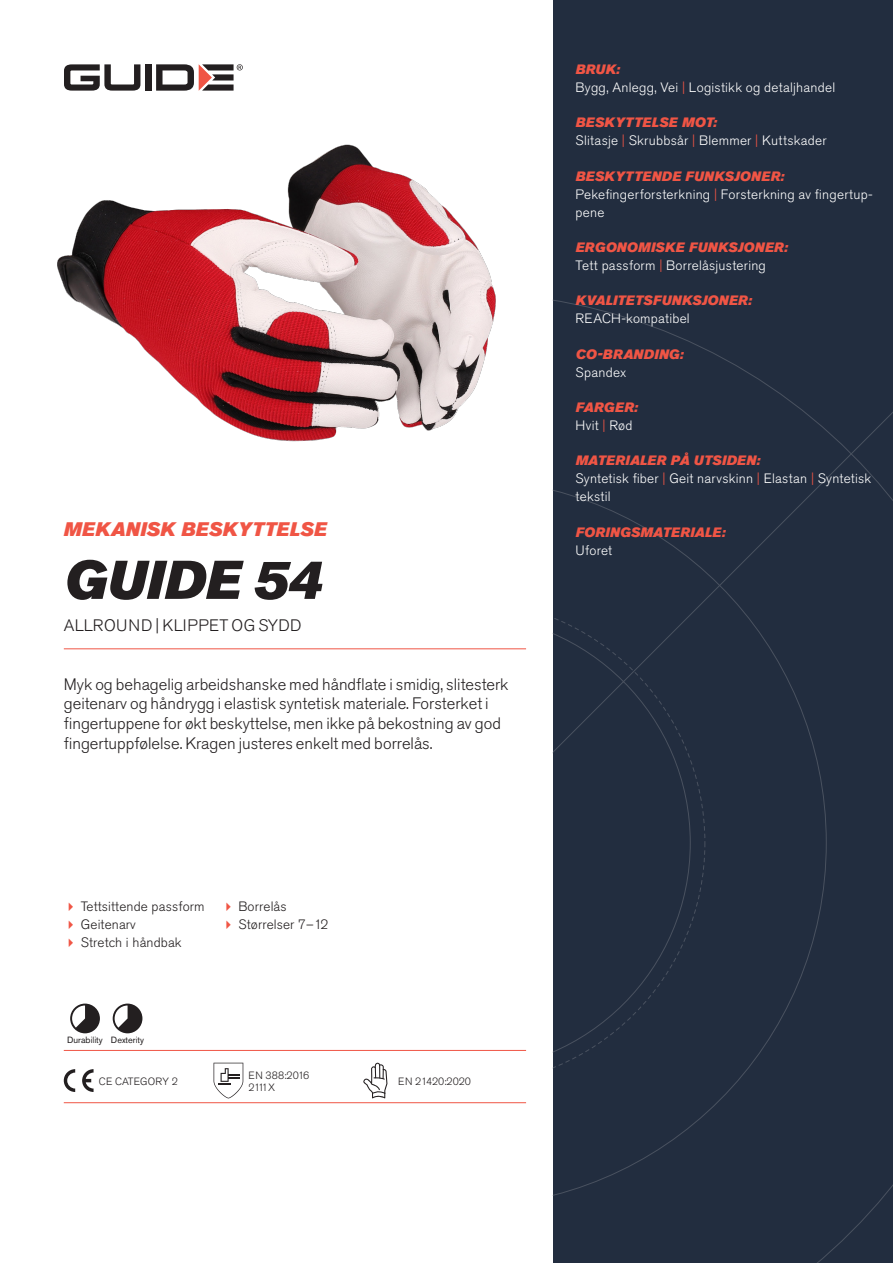
<style>
.page{position:relative;width:893px;height:1263px;background:#fff}
.page>*{position:absolute;margin:0;border:0;box-sizing:border-box;transform-origin:0 0}
.Rubrik{font:italic 54px "Akzidenz Grotesk Pro Super";color:#231f20}
.Överrubrik{font:italic 19.5px "Akzidenz Grotesk Pro Super";letter-spacing:.01em;color:#f05545}
.Ingress{font:300 16.5px/19.8px "Akzidenz Grotesk Pro";color:#231f20}
.Product_-_AltSegment{font:300 16.5px "Akzidenz Grotesk Pro";letter-spacing:.03em;color:#231f20}
.Produkt_-_Brödtext{font:300 13.5px/18px "Akzidenz Grotesk Pro";letter-spacing:.02em;color:#fff}
.Produkt_-_Namn{font:italic 13.5px "Akzidenz Grotesk Pro Super";letter-spacing:.02em;color:#f05545}
.t1{font:300 13.5px "Akzidenz Grotesk Pro";letter-spacing:.01em;color:#231f20}
.t2{font:300 10.5px "Akzidenz Grotesk Pro";color:#231f20}
.Produkt_-_Egenskaper{font:9px "Akzidenz Grotesk Pro";color:#231f20}
.s1{color:#f05545}
</style>
<div class="page">
<div style="left:145px;top:64px;width:7px;height:27px;background:#231f20"></div>
<svg style="left:156px;top:64px;width:87px;height:27px"></svg>
<svg style="left:64px;top:64px;width:76px;height:27px"></svg>
<div style="left:553px;top:0;width:340px;height:1263px;background:#222d3f"></div>
<svg style="left:553px;top:300px;width:340px;height:963px"></svg>
<hr style="left:64px;top:1050px;width:462px;height:1px;background:#f05545">
<hr style="left:64px;top:1102px;width:462px;height:1px;background:#f05545">
<svg style="left:70px;top:1003px;width:30px;height:30px"></svg>
<svg style="left:113px;top:1003px;width:29px;height:30px"></svg>
<svg style="left:64px;top:1069px;width:11px;height:23px"></svg>
<svg style="left:82px;top:1069px;width:12px;height:23px"></svg>
<svg style="left:214px;top:1063px;width:29px;height:35px"></svg>
<svg style="left:363px;top:1063px;width:24px;height:35px"></svg>
<img style="left:57px;top:144px;width:439px;height:298px">
<hr style="left:64px;top:648px;width:462px;height:1px;background:#f05545">
<p class="Överrubrik" style="left:64px;top:517px;width:265px">MEKANISK BESKYTTELSE</p>
<p class="Rubrik" style="left:64px;top:545px;width:260px">GUIDE 54</p>
<p class="Product_-_AltSegment" style="left:64px;top:615px;width:239px">ALLROUND | KLIPPET OG SYDD</p>
<p class="Ingress" style="left:64px;top:674px;width:446px">Myk og behagelig arbeidshanske med håndflate i smidig, slitesterk geitenarv og håndrygg i elastisk syntetisk materiale. Forsterket i fingertuppene for økt beskyttelse, men ikke på bekostning av god fingertuppfølelse. Kragen justeres enkelt med borrelås.</p>
<p class="t1" style="left:81px;top:898px;width:125px">Tettsittende passform</p>
<p class="t1" style="left:81px;top:916px;width:57px">Geitenarv</p>
<p class="t1" style="left:81px;top:934px;width:102px">Stretch i håndbak</p>
<p class="t1" style="left:238px;top:898px;width:50px">Borrelås</p>
<p class="t1" style="left:238px;top:916px;width:91px">Størrelser 7–12</p>
<p class="Produkt_-_Egenskaper" style="left:67px;top:1034px;width:37px">Durability</p>
<p class="Produkt_-_Egenskaper" style="left:111px;top:1034px;width:35px">Dexterity</p>
<p class="t2" style="left:99px;top:1074px;width:81px">CE CATEGORY 2</p>
<p class="t2" style="left:248px;top:1068px;width:62px">EN 388:2016</p>
<p class="t2" style="left:248px;top:1080px;width:28px">2111X</p>
<p class="t2" style="left:398px;top:1074px;width:74px">EN 21420:2020</p>
<p class="Produkt_-_Namn" style="left:576px;top:60px;width:46px">BRUK:</p>
<p class="Produkt_-_Brödtext" style="left:576px;top:78px;width:261px">Bygg, Anlegg, Vei <span class="s1">|</span> Logistikk og detaljhandel</p>
<p class="Produkt_-_Namn" style="left:576px;top:114px;width:143px">BESKYTTELSE MOT:</p>
<p class="Produkt_-_Brödtext" style="left:576px;top:132px;width:252px">Slitasje <span class="s1">|</span> Skrubbsår <span class="s1">|</span> Blemmer <span class="s1">|</span> Kuttskader</p>
<p class="Produkt_-_Namn" style="left:576px;top:167px;width:210px">BESKYTTENDE FUNKSJONER:</p>
<p class="Produkt_-_Brödtext" style="left:576px;top:185px;width:299px">Pekefingerforsterkning <span class="s1">|</span> Forsterkning av fingertup&shy;pene</p>
<p class="Produkt_-_Namn" style="left:576px;top:238px;width:214px">ERGONOMISKE FUNKSJONER:</p>
<p class="Produkt_-_Brödtext" style="left:576px;top:256px;width:192px">Tett passform <span class="s1">|</span> Borrelåsjustering</p>
<p class="Produkt_-_Namn" style="left:576px;top:292px;width:178px">KVALITETSFUNKSJONER:</p>
<p class="Produkt_-_Brödtext" style="left:576px;top:310px;width:116px">REACH-kompatibel</p>
<p class="Produkt_-_Namn" style="left:576px;top:345px;width:109px">CO-BRANDING:</p>
<p class="Produkt_-_Brödtext" style="left:576px;top:363px;width:52px">Spandex</p>
<p class="Produkt_-_Namn" style="left:576px;top:398px;width:64px">FARGER:</p>
<p class="Produkt_-_Brödtext" style="left:576px;top:416px;width:58px">Hvit <span class="s1">|</span> Rød</p>
<p class="Produkt_-_Namn" style="left:576px;top:452px;width:186px">MATERIALER PÅ UTSIDEN:</p>
<p class="Produkt_-_Brödtext" style="left:576px;top:470px;width:297px">Syntetisk fiber <span class="s1">|</span> Geit narvskinn <span class="s1">|</span> Elastan <span class="s1">|</span> Syntetisk tekstil</p>
<p class="Produkt_-_Namn" style="left:576px;top:523px;width:151px">FORINGSMATERIALE:</p>
<p class="Produkt_-_Brödtext" style="left:576px;top:541px;width:38px">Uforet</p>
</div>
